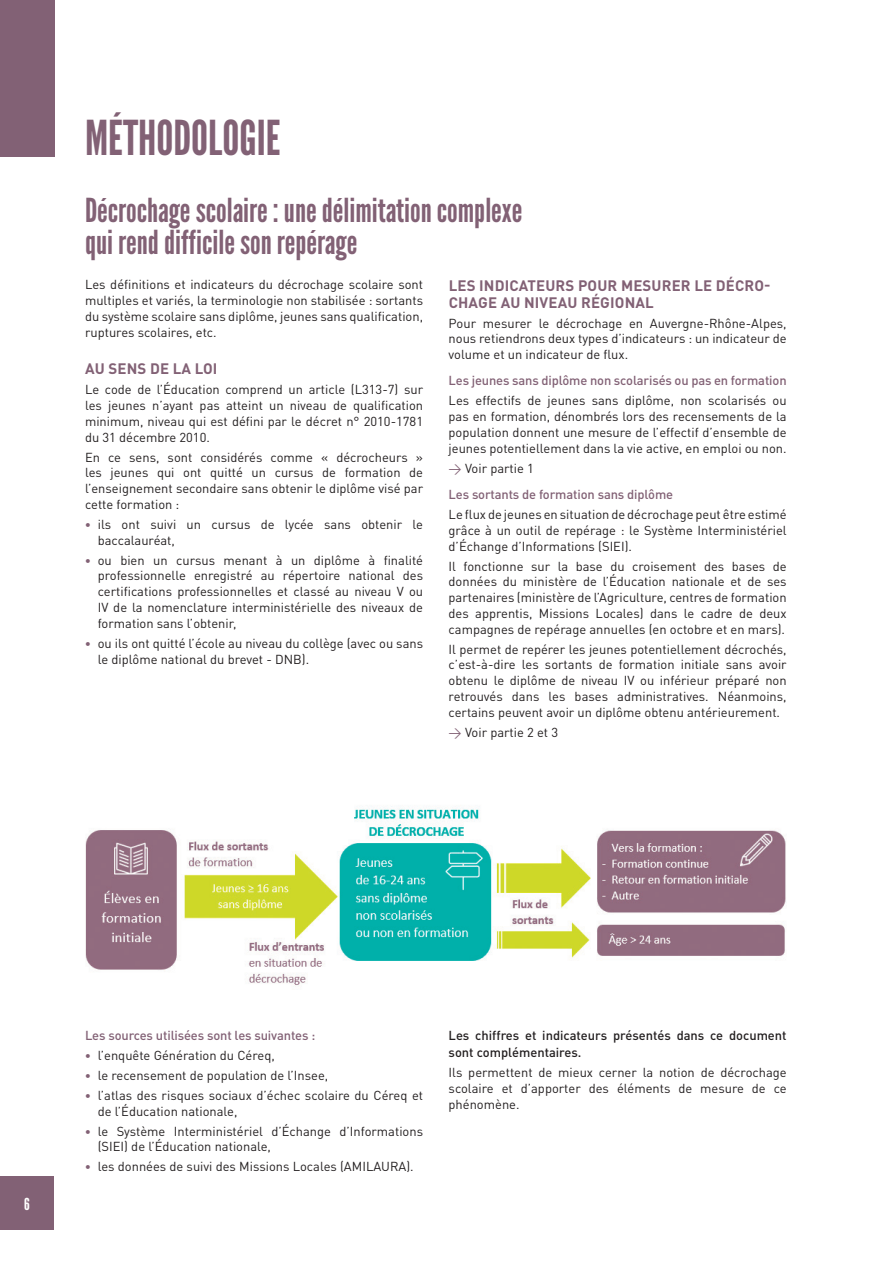
<style>
.page{position:relative;width:893px;height:1263px;background:#fff}
.page>*{position:absolute;margin:0;border:0;box-sizing:border-box;transform-origin:0 0}
.t1{font:48px "League Gothic";color:#826175}
.t2{font:33px/31.5px "League Gothic";color:#826175}
.t3{font:16.5px "League Gothic";color:#fff}
.t4{font:700 15px/16.5px "DIN Pro";letter-spacing:.01em;color:#826175}
.t5{font:12.9px/15.8px "DIN Pro";color:#231f20;text-align:justify}
.t6{font:500 12.9px/26.4px "DIN Pro";letter-spacing:-.01em;color:#826175}
.t7{font:500 12.9px/17.2px "DIN Pro";color:#231f20}
.s1{font-weight:900;font-size:12px;color:#826175}
.s2{font-weight:400}
.s3{font-weight:400;color:#231f20}
.s4{color:#826175}
</style>
<div class="page">
<div style="left:0;top:1177px;width:54px;height:53px;background:#826175"></div>
<div style="left:0;top:0;width:54px;height:156px;background:#826175"></div>
<img style="left:85px;top:806px;width:701px;height:179px">
<h1 class="t1" style="left:85px;top:110px;width:197px">MÉTHODOLOGIE</h1>
<h2 class="t2" style="left:85px;top:195px;width:439px">Décrochage scolaire : une délimitation complexe qui rend difficile son repérage</h2>
<p class="t5" style="left:85px;top:276px;width:340px">Les définitions et indicateurs du décrochage scolaire sont multiples et variés, la terminologie non stabilisée : sortants du système scolaire sans diplôme, jeunes sans qualification, ruptures scolaires, etc.</p>
<p class="t4" style="left:85px;top:359px;width:134px">AU SENS DE LA LOI</p>
<p class="t5" style="left:85px;top:381px;width:340px">Le code de l’Éducation comprend un article (L313-7) sur les jeunes n’ayant pas atteint un niveau de qualification minimum, niveau qui est défini par le décret n° 2010-1781 du 31 décembre 2010.</p>
<p class="t5" style="left:85px;top:448px;width:340px">En ce sens, sont considérés comme « décrocheurs » les jeunes qui ont quitté un cursus de formation de l’enseignement secondaire sans obtenir le diplôme visé par cette formation :</p>
<p class="t5" style="left:98px;top:515px;width:327px;text-indent:-13px"><span class="s1">•</span> ils ont suivi un cursus de lycée sans obtenir le baccalauréat,</p>
<p class="t5" style="left:98px;top:551px;width:327px;text-indent:-13px"><span class="s1">•</span> ou bien un cursus menant à un diplôme à finalité professionnelle enregistré au répertoire national des certifications professionnelles et classé au niveau V ou IV de la nomenclature interministérielle des niveaux de formation sans l’obtenir,</p>
<p class="t5" style="left:98px;top:634px;width:327px;text-indent:-13px"><span class="s1">•</span> ou ils ont quitté l’école au niveau du collège (avec ou sans le diplôme national du brevet - DNB).</p>
<p class="t4" style="left:449px;top:276px;width:323px">LES INDICATEURS POUR MESURER LE DÉCRO-<br>CHAGE AU NIVEAU RÉGIONAL</p>
<p class="t5" style="left:449px;top:314px;width:340px">Pour mesurer le décrochage en Auvergne-Rhône-Alpes, nous retiendrons deux types d’indicateurs : un indicateur de volume et un indicateur de flux.</p>
<p class="t6" style="left:449px;top:366px;width:340px">Les jeunes sans diplôme non scolarisés ou pas en formation</p>
<p class="t5" style="left:449px;top:392px;width:340px">Les effectifs de jeunes sans diplôme, non scolarisés ou pas en formation, dénombrés lors des recensements de la population donnent une mesure de l’effectif d’ensemble de jeunes potentiellement dans la vie active, en emploi ou non.</p>
<p class="t6" style="left:449px;top:453px;width:226px"><span class="s2">→</span> <span class="s3">Voir partie 1<br></span>Les sortants de formation sans diplôme</p>
<p class="t5" style="left:449px;top:505px;width:340px">Le flux de jeunes en situation de décrochage peut être estimé grâce à un outil de repérage : le Système Interministériel d’Échange d’Informations (SIEI).</p>
<p class="t5" style="left:449px;top:557px;width:340px">Il fonctionne sur la base du croisement des bases de données du ministère de l’Éducation nationale et de ses partenaires (ministère de l’Agriculture, centres de formation des apprentis, Missions Locales) dans le cadre de deux campagnes de repérage annuelles (en octobre et en mars).</p>
<p class="t5" style="left:449px;top:640px;width:340px">Il permet de repérer les jeunes potentiellement décrochés, c’est-à-dire les sortants de formation initiale sans avoir obtenu le diplôme de niveau IV ou inférieur préparé non retrouvés dans les bases administratives. Néanmoins, certains peuvent avoir un diplôme obtenu antérieurement.</p>
<p class="t5" style="left:449px;top:723px;width:111px"><span class="s4">→</span> Voir partie 2 et 3</p>
<p class="t3" style="left:24px;top:1194px;width:7px">6</p>
<p class="t6" style="left:85px;top:1021px;width:232px">Les sources utilisées sont les suivantes :</p>
<p class="t5" style="left:85px;top:1046px;width:191px"><span class="s1">•</span> l’enquête Génération du Céreq,</p>
<p class="t5" style="left:85px;top:1066px;width:245px"><span class="s1">•</span> le recensement de population de l’Insee,</p>
<p class="t5" style="left:98px;top:1086px;width:327px;text-indent:-13px"><span class="s1">•</span> l’atlas des risques sociaux d’échec scolaire du Céreq et de l’Éducation nationale,</p>
<p class="t5" style="left:98px;top:1122px;width:327px;text-indent:-13px"><span class="s1">•</span> le Système Interministériel d’Échange d’Informations (SIEI) de l’Éducation nationale,</p>
<p class="t5" style="left:85px;top:1157px;width:330px"><span class="s1">•</span> les données de suivi des Missions Locales (AMILAURA).</p>
<p class="t7" style="left:449px;top:1025px;width:340px">Les chiffres et indicateurs présentés dans ce document sont complémentaires.</p>
<p class="t5" style="left:449px;top:1063px;width:340px">Ils permettent de mieux cerner la notion de décrochage scolaire et d’apporter des éléments de mesure de ce phénomène.</p>
</div>
